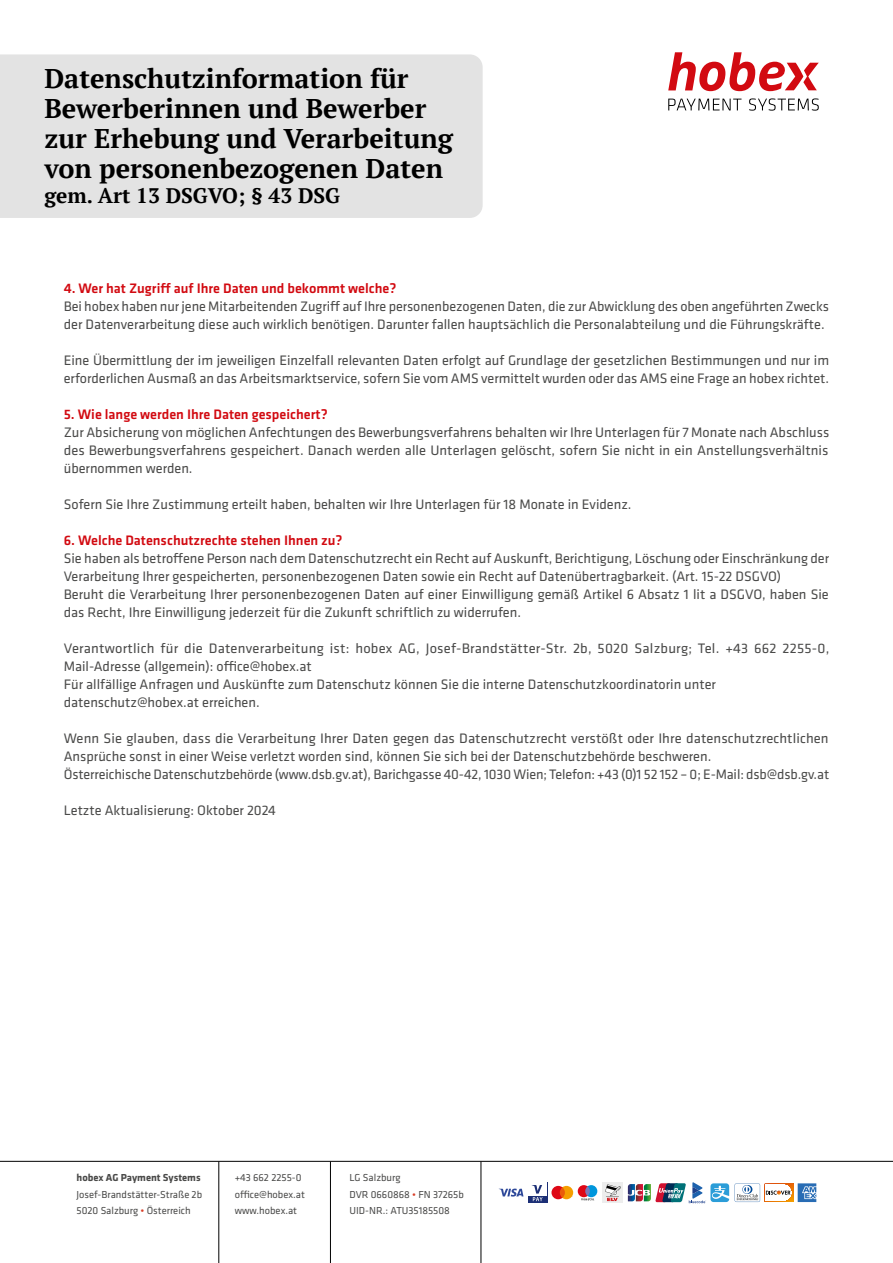
<style>
.page{position:relative;width:893px;height:1263px;background:#fff}
.page>*{position:absolute;margin:0;border:0;box-sizing:border-box;transform-origin:0 0}
.t1{font:700 27px/30px "PT Serif";color:#000}
.t2{font:700 21px "PT Serif";color:#000}
.t3{font:14.25px/18px "Klavika";color:#4a4a49}
.t4{font:500 14.25px "Klavika";color:#d20a11}
.t5{font:10.5px/16.5px "Klavika";color:#4a4a49}
.t6{font:700 10.5px "Klavika";color:#4a4a49}
.s1{color:#d83e28}
</style>
<div class="page">
<hr style="left:0;top:1161px;width:893px;height:1px;background:#000">
<hr style="left:330px;top:1161px;width:1px;height:102px;background:#000">
<hr style="left:481px;top:1161px;width:1px;height:102px;background:#000">
<hr style="left:219px;top:1161px;width:1px;height:102px;background:#000">
<svg style="left:551px;top:1185px;width:47px;height:15px"></svg>
<svg style="left:735px;top:1183px;width:81px;height:19px"></svg>
<svg style="left:498px;top:1186px;width:28px;height:13px"></svg>
<svg style="left:499px;top:1188px;width:24px;height:8px"></svg>
<div style="left:528px;top:1182px;width:19px;height:21px;background:#1c2f76"></div>
<div style="left:528px;top:1183px;width:19px;height:13px;background:#fff"></div>
<svg style="left:532px;top:1185px;width:11px;height:16px"></svg>
<div style="left:602px;top:1182px;width:21px;height:21px;background:#ededed"></div>
<svg style="left:605px;top:1182px;width:124px;height:21px"></svg>
<svg style="left:668px;top:52px;width:151px;height:39px"></svg>
<svg style="left:668px;top:99px;width:73px;height:11px"></svg>
<svg style="left:749px;top:98px;width:70px;height:13px"></svg>
<div style="left:0;top:54px;width:483px;height:164px;background:#e3e3e3"></div>
<h1 class="t1" style="left:44px;top:63px;width:410px">Datenschutzinformation für<br>Bewerberinnen und Bewerber zur Erhebung und Verarbeitung von personenbezogenen Daten</h1>
<h2 class="t2" style="left:44px;top:182px;width:297px">gem. Art 13 DSGVO; § 43 DSG</h2>
<p class="t4" style="left:64px;top:279px;width:334px">4. Wer hat Zugriff auf Ihre Daten und bekommt welche?</p>
<p class="t3" style="left:64px;top:297px;width:767px">Bei hobex haben nur jene Mitarbeitenden Zugriff auf Ihre personenbezogenen Daten, die zur Abwicklung des oben angeführten Zwecks der Datenverarbeitung diese auch wirklich benötigen. Darunter fallen hauptsächlich die Personalabteilung und die Führungskräfte.</p>
<p class="t3" style="left:64px;top:351px;width:767px">Eine Übermittlung der im jeweiligen Einzelfall relevanten Daten erfolgt auf Grundlage der gesetzlichen Bestimmungen und nur im erforderlichen Ausmaß an das Arbeitsmarktservice, sofern Sie vom AMS vermittelt wurden oder das AMS eine Frage an hobex richtet.</p>
<p class="t4" style="left:64px;top:405px;width:265px">5. Wie lange werden Ihre Daten gespeichert?</p>
<p class="t3" style="left:64px;top:423px;width:767px;text-align:justify">Zur Absicherung von möglichen Anfechtungen des Bewerbungsverfahrens behalten wir Ihre Unterlagen für 7 Monate nach Abschluss des Bewerbungsverfahrens gespeichert. Danach werden alle Unterlagen gelöscht, sofern Sie nicht in ein Anstellungsverhältnis übernommen werden.</p>
<p class="t3" style="left:64px;top:495px;width:569px">Sofern Sie Ihre Zustimmung erteilt haben, behalten wir Ihre Unterlagen für 18 Monate in Evidenz.</p>
<p class="t4" style="left:64px;top:531px;width:280px">6. Welche Datenschutzrechte stehen Ihnen zu?</p>
<p class="t3" style="left:64px;top:549px;width:767px">Sie haben als betroffene Person nach dem Datenschutzrecht ein Recht auf Auskunft, Berichtigung, Löschung oder Einschränkung der Verarbeitung Ihrer gespeicherten, personenbezogenen Daten sowie ein Recht auf Datenübertragbarkeit. (Art. 15-22 DSGVO)<br>Beruht die Verarbeitung Ihrer personenbezogenen Daten auf einer Einwilligung gemäß Artikel 6 Absatz 1 lit a DSGVO, haben Sie das Recht, Ihre Einwilligung jederzeit für die Zukunft schriftlich zu widerrufen.</p>
<p class="t3" style="left:64px;top:639px;width:767px">Verantwortlich für die Datenverarbeitung ist: hobex AG, Josef-Brandstätter-Str. 2b, 5020 Salzburg; Tel. +43 662 2255-0, Mail-Adresse (allgemein): office@hobex.at<br>Für allfällige Anfragen und Auskünfte zum Datenschutz können Sie die interne Datenschutzkoordinatorin unter datenschutz@hobex.at erreichen.</p>
<p class="t3" style="left:64px;top:729px;width:767px">Wenn Sie glauben, dass die Verarbeitung Ihrer Daten gegen das Datenschutzrecht verstößt oder Ihre datenschutzrechtlichen<br>Ansprüche sonst in einer Weise verletzt worden sind, können Sie sich bei der Datenschutzbehörde beschweren.<br>Österreichische Datenschutzbehörde (www.dsb.gv.at), Barichgasse 40-42, 1030 Wien; Telefon: +43 (0)1 52 152 – 0; E-Mail: dsb@dsb.gv.at</p>
<p class="t3" style="left:64px;top:801px;width:214px">Letzte Aktualisierung: Oktober 2024</p>
<p class="t6" style="left:77px;top:1170px;width:126px">hobex AG Payment Systems</p>
<p class="t5" style="left:77px;top:1186px;width:127px">Josef-Brandstätter-Straße 2b<br>5020 Salzburg <span class="s1">•</span> Österreich</p>
<p class="t5" style="left:235px;top:1169px;width:72px">+43 662 2255-0 office@hobex.at www.hobex.at</p>
<p class="t5" style="left:350px;top:1169px;width:116px">LG Salzburg<br>DVR 0660868 <span class="s1">•</span> FN 37265b<br>UID-NR.: ATU35185508</p>
</div>
